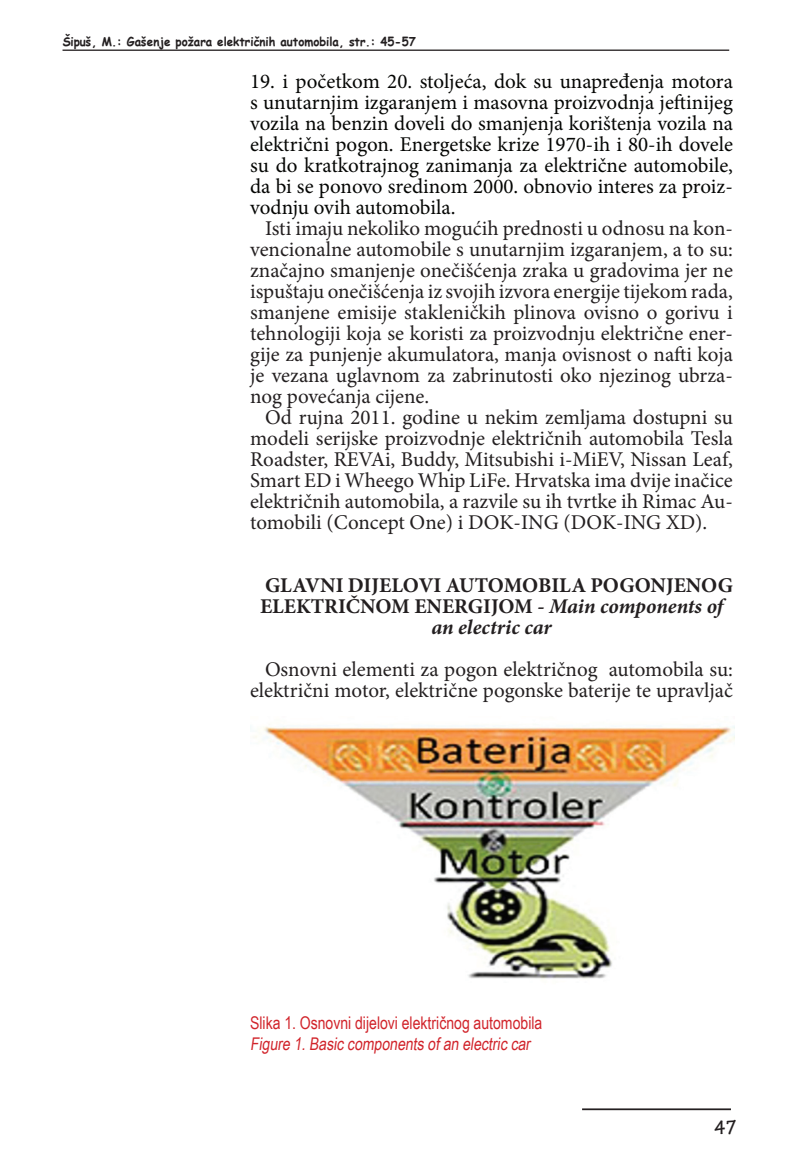
<style>
.page{position:relative;width:794px;height:1166px;background:#fff}
.page>*{position:absolute;margin:0;border:0;box-sizing:border-box;transform-origin:0 0}
.t1{font:21px/21px "Minion Pro";color:#231f20;text-align:justify}
.t2{font:21px/21px "Minion Pro";letter-spacing:-.005em;color:#040503;text-align:justify}
.t3{font:700 21px/21px "Minion Pro";color:#231f20;text-align:center}
.t4{font:700 condensed 21px "Tekton Pro";color:#231f20}
.t5{font:17.5px/21px "Arial Narrow";color:#d1232a}
.t6{font:700 12.25px "Comic Sans MS";color:#231f20;scale:.94 1}
.s1{font-style:italic}
</style>
<div class="page">
<hr style="left:582px;top:1108px;width:149px;height:2px;background:#231f20">
<hr style="left:63px;top:50px;width:666px;height:1px;background:#231f20">
<img style="left:250px;top:725px;width:485px;height:254px">
<p class="t6" style="left:63px;top:32px;width:377px">Šipuš, M.: Gašenje požara električnih automobila, str.: 45-57</p>
<p class="t2" style="left:250px;top:71px;width:484px">19. i početkom 20. stoljeća, dok su unapređenja motora s unutarnjim izgaranjem i masovna proizvodnja jeftinijeg vozila na benzin doveli do smanjenja korištenja vozila na električni pogon. Energetske krize 1970-ih i 80-ih dovele su do kratkotrajnog zanimanja za električne automobile, da bi se ponovo sredinom 2000. obnovio interes za proiz&shy;vodnju ovih automobila.</p>
<p class="t1" style="left:250px;top:218px;width:484px;text-indent:15px">Isti imaju nekoliko mogućih prednosti u odnosu na kon&shy;vencionalne automobile s unutarnjim izgaranjem, a to su: značajno smanjenje onečišćenja zraka u gradovima jer ne ispuštaju onečišćenja iz svojih izvora energije tijekom rada, smanjene emisije stakleničkih plinova ovisno o gorivu i tehnologiji koja se koristi za proizvodnju električne ener&shy;gije za punjenje akumulatora, manja ovisnost o nafti koja je vezana uglavnom za zabrinutosti oko njezinog ubrza&shy;nog povećanja cijene.</p>
<p class="t1" style="left:250px;top:407px;width:484px;text-indent:15px">Od rujna 2011. godine u nekim zemljama dostupni su modeli serijske proizvodnje električnih automobila Tesla Roadster, REVAi, Buddy, Mitsubishi i-MiEV, Nissan Leaf, Smart ED i Wheego Whip LiFe. Hrvatska ima dvije inačice električnih automobila, a razvile su ih tvrtke ih Rimac Au&shy;tomobili (Concept One) i DOK-ING (DOK-ING XD).</p>
<p class="t3" style="left:260px;top:574px;width:474px">GLAVNI DIJELOVI AUTOMOBILA POGONJENOG<br>ELEKTRIČNOM ENERGIJOM <span class="s1">- Main components of an electric car</span></p>
<p class="t1" style="left:250px;top:659px;width:484px;text-align:right">Osnovni elementi za pogon električnog automobila su: električni motor, električne pogonske baterije te upravljač</p>
<p class="t5" style="left:250px;top:1012px;width:294px">Slika 1. Osnovni dijelovi električnog automobila<br>Figure 1.Basic components ofan electric car</p>
<p class="t4" style="left:714px;top:1115px;width:23px">47</p>
</div>
